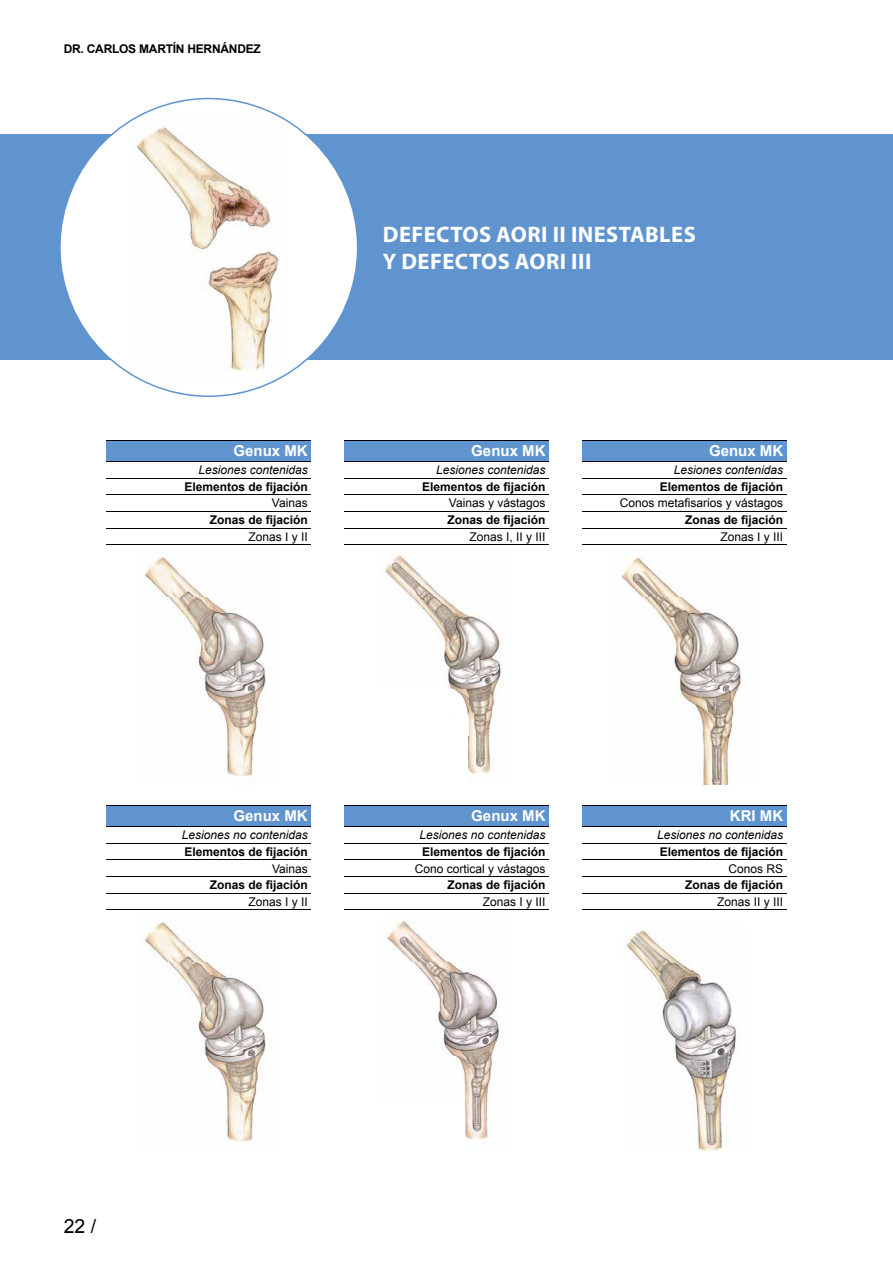
<style>
.page{position:relative;width:893px;height:1263px;background:#fff}
.page>*{position:absolute;margin:0;border:0;box-sizing:border-box;transform-origin:0 0}
.t1{font:700 22.5px/27px "Myriad Pro";letter-spacing:.02em;color:#fff}
.t2{font:19.5px "Arial";color:#000}
.t3{font:700 15px "Arial";color:#fff}
.t4{font:700 12px "Arial";color:#000}
.t5{font:12px "Arial";color:#000}
.t6{font:italic 12px "Arial";color:#000}
.t7{font:700 12px "Arial";letter-spacing:-.02em;color:#000}
</style>
<div class="page">
<div style="left:0;top:134px;width:893px;height:226px;background:#6094cf"></div>
<svg style="left:60px;top:98px;width:297px;height:299px;fill:#fefefe"></svg>
<div style="left:106px;top:440px;width:205px;height:21px;background:#6094cf"></div>
<hr style="left:106px;top:440px;width:205px;height:1px;background:#000">
<hr style="left:106px;top:461px;width:205px;height:1px;background:#000">
<hr style="left:106px;top:478px;width:205px;height:1px;background:#000">
<hr style="left:106px;top:495px;width:205px;height:1px;background:#000">
<hr style="left:106px;top:511px;width:205px;height:1px;background:#000">
<hr style="left:106px;top:528px;width:205px;height:1px;background:#000">
<hr style="left:106px;top:545px;width:205px;height:1px;background:#000">
<img style="left:139px;top:551px;width:127px;height:227px">
<div style="left:106px;top:805px;width:205px;height:21px;background:#6094cf"></div>
<hr style="left:106px;top:805px;width:205px;height:1px;background:#000">
<hr style="left:106px;top:826px;width:205px;height:1px;background:#000">
<hr style="left:106px;top:843px;width:205px;height:1px;background:#000">
<hr style="left:106px;top:860px;width:205px;height:1px;background:#000">
<hr style="left:106px;top:876px;width:205px;height:1px;background:#000">
<hr style="left:106px;top:893px;width:205px;height:1px;background:#000">
<hr style="left:106px;top:910px;width:205px;height:1px;background:#000">
<img style="left:139px;top:916px;width:127px;height:227px">
<div style="left:344px;top:440px;width:205px;height:21px;background:#6094cf"></div>
<hr style="left:344px;top:440px;width:205px;height:1px;background:#000">
<hr style="left:344px;top:461px;width:205px;height:1px;background:#000">
<hr style="left:344px;top:478px;width:205px;height:1px;background:#000">
<hr style="left:344px;top:495px;width:205px;height:1px;background:#000">
<hr style="left:344px;top:511px;width:205px;height:1px;background:#000">
<hr style="left:344px;top:528px;width:205px;height:1px;background:#000">
<hr style="left:344px;top:545px;width:205px;height:1px;background:#000">
<img style="left:385px;top:554px;width:117px;height:228px">
<div style="left:582px;top:440px;width:204px;height:21px;background:#6094cf"></div>
<hr style="left:582px;top:440px;width:204px;height:1px;background:#000">
<hr style="left:582px;top:461px;width:204px;height:1px;background:#000">
<hr style="left:582px;top:478px;width:204px;height:1px;background:#000">
<hr style="left:582px;top:495px;width:204px;height:1px;background:#000">
<hr style="left:582px;top:511px;width:204px;height:1px;background:#000">
<hr style="left:582px;top:528px;width:204px;height:1px;background:#000">
<hr style="left:582px;top:545px;width:204px;height:1px;background:#000">
<img style="left:614px;top:551px;width:127px;height:234px">
<div style="left:344px;top:805px;width:205px;height:21px;background:#6094cf"></div>
<hr style="left:344px;top:805px;width:205px;height:1px;background:#000">
<hr style="left:344px;top:826px;width:205px;height:1px;background:#000">
<hr style="left:344px;top:843px;width:205px;height:1px;background:#000">
<hr style="left:344px;top:860px;width:205px;height:1px;background:#000">
<hr style="left:344px;top:876px;width:205px;height:1px;background:#000">
<hr style="left:344px;top:893px;width:205px;height:1px;background:#000">
<hr style="left:344px;top:910px;width:205px;height:1px;background:#000">
<img style="left:387px;top:921px;width:116px;height:219px">
<div style="left:582px;top:805px;width:204px;height:21px;background:#6094cf"></div>
<hr style="left:582px;top:805px;width:204px;height:1px;background:#000">
<hr style="left:582px;top:826px;width:204px;height:1px;background:#000">
<hr style="left:582px;top:843px;width:204px;height:1px;background:#000">
<hr style="left:582px;top:860px;width:204px;height:1px;background:#000">
<hr style="left:582px;top:876px;width:204px;height:1px;background:#000">
<hr style="left:582px;top:893px;width:204px;height:1px;background:#000">
<hr style="left:582px;top:910px;width:204px;height:1px;background:#000">
<img style="left:626px;top:929px;width:112px;height:221px">
<p class="t7" style="left:64px;top:41px;width:199px">DR. CARLOS MARTÍN HERNÁNDEZ</p>
<p class="t3" style="left:234px;top:441px;width:76px">Genux MK</p>
<p class="t6" style="left:198px;top:462px;width:111px">Lesiones contenidas</p>
<p class="t4" style="left:184px;top:479px;width:125px">Elementos de fijación</p>
<p class="t5" style="left:272px;top:495px;width:37px">Vainas</p>
<p class="t4" style="left:210px;top:512px;width:100px">Zonas de fijación</p>
<p class="t5" style="left:248px;top:529px;width:61px">Zonas I y II</p>
<h1 class="t1" style="left:383px;top:220px;width:314px">DEFECTOS AORI II INESTABLES<br>Y DEFECTOS AORI III</h1>
<p class="t3" style="left:471px;top:441px;width:76px">Genux MK</p>
<p class="t6" style="left:436px;top:462px;width:111px">Lesiones contenidas</p>
<p class="t4" style="left:422px;top:479px;width:125px">Elementos de fijación</p>
<p class="t5" style="left:449px;top:495px;width:98px">Vainas y vástagos</p>
<p class="t4" style="left:447px;top:512px;width:100px">Zonas de fijación</p>
<p class="t5" style="left:469px;top:529px;width:78px">Zonas I, II y III</p>
<p class="t3" style="left:709px;top:441px;width:76px">Genux MK</p>
<p class="t6" style="left:674px;top:462px;width:111px">Lesiones contenidas</p>
<p class="t4" style="left:660px;top:479px;width:125px">Elementos de fijación</p>
<p class="t5" style="left:620px;top:495px;width:165px">Conos metafisarios y vástagos</p>
<p class="t4" style="left:685px;top:512px;width:100px">Zonas de fijación</p>
<p class="t5" style="left:720px;top:529px;width:64px">Zonas I y III</p>
<p class="t3" style="left:234px;top:806px;width:76px">Genux MK</p>
<p class="t6" style="left:182px;top:827px;width:128px">Lesiones no contenidas</p>
<p class="t4" style="left:184px;top:844px;width:125px">Elementos de fijación</p>
<p class="t5" style="left:272px;top:860px;width:37px">Vainas</p>
<p class="t4" style="left:210px;top:877px;width:100px">Zonas de fijación</p>
<p class="t5" style="left:248px;top:894px;width:61px">Zonas I y II</p>
<p class="t3" style="left:471px;top:806px;width:76px">Genux MK</p>
<p class="t6" style="left:419px;top:827px;width:128px">Lesiones no contenidas</p>
<p class="t4" style="left:422px;top:844px;width:125px">Elementos de fijación</p>
<p class="t5" style="left:415px;top:860px;width:132px">Cono cortical y vástagos</p>
<p class="t4" style="left:447px;top:877px;width:100px">Zonas de fijación</p>
<p class="t5" style="left:483px;top:894px;width:64px">Zonas I y III</p>
<p class="t3" style="left:730px;top:806px;width:55px">KRI MK</p>
<p class="t6" style="left:657px;top:827px;width:128px">Lesiones no contenidas</p>
<p class="t4" style="left:660px;top:844px;width:125px">Elementos de fijación</p>
<p class="t5" style="left:728px;top:860px;width:56px">Conos RS</p>
<p class="t4" style="left:685px;top:877px;width:100px">Zonas de fijación</p>
<p class="t5" style="left:717px;top:894px;width:68px">Zonas II y III</p>
<h2 class="t2" style="left:64px;top:1213px;width:34px">22 /</h2>
</div>
